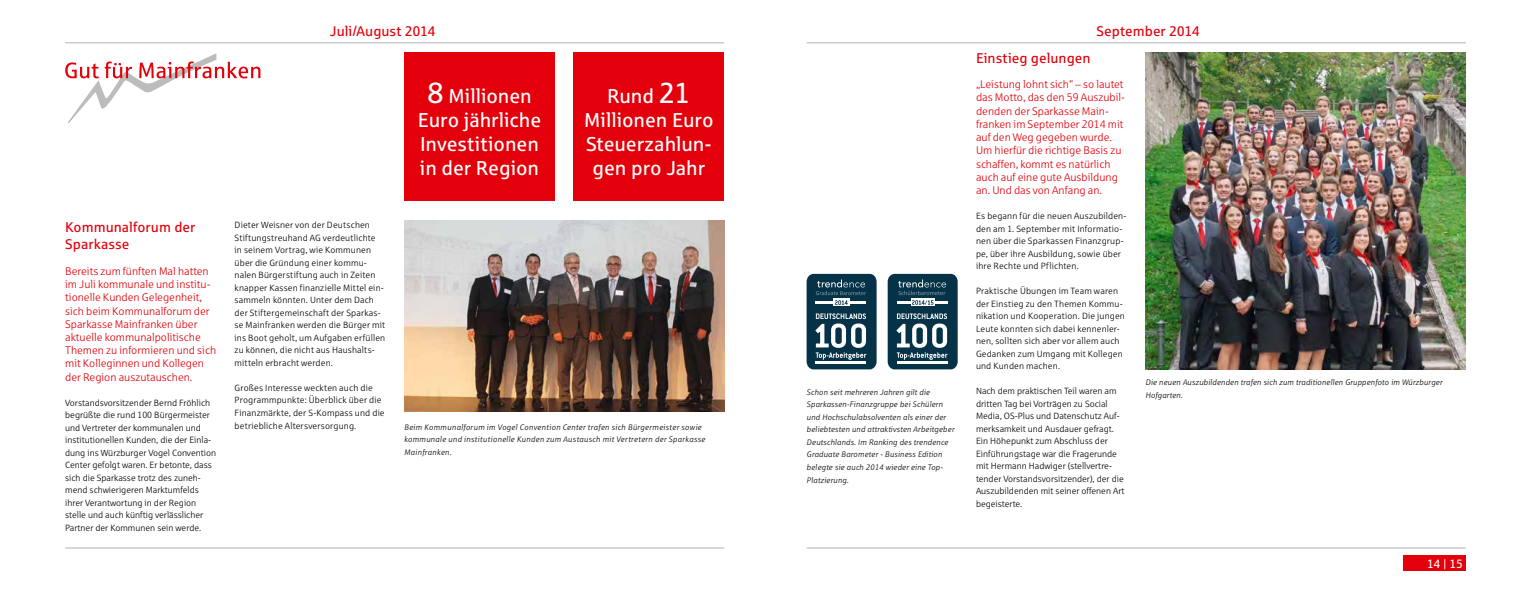
<style>
.page{position:relative;width:1531px;height:596px;background:#fff}
.page>*{position:absolute;margin:0;border:0;box-sizing:border-box;transform-origin:0 0}
.t1{font:20px/24px "Sparkasse Rg";letter-spacing:-.005em;color:#fff;text-align:center}
.t2{font:14px/16.8px "Sparkasse Rg";color:#e3000b}
.t3{font:12px "Sparkasse Rg";color:#fff}
.t4{font:11px/13.2px "Sparkasse Lt";color:#e3000b}
.t5{font:9px/12.5px "Sparkasse Lt";letter-spacing:.01em;color:#000}
.t6{font:italic 8px/12.5px "Sparkasse Lt";letter-spacing:.015em;color:#000}
.t7{font:italic 8px/12.5px "Sparkasse Lt";letter-spacing:.035em;color:#000}
.s1{font-size:29px}
</style>
<div class="page">
<hr style="left:806px;top:547px;width:660px;height:1px;background:#b2b3b5">
<hr style="left:806px;top:43px;width:660px;height:1px;background:#b2b3b5">
<hr style="left:65px;top:547px;width:659px;height:1px;background:#b2b3b5">
<hr style="left:65px;top:43px;width:659px;height:1px;background:#b2b3b5">
<svg style="left:888px;top:274px;width:69px;height:95px;background:#3a5d6e"></svg>
<svg style="left:806px;top:274px;width:70px;height:95px;background:#3b5e6e"></svg>
<img style="left:404px;top:221px;width:320px;height:190px">
<img style="left:1145px;top:52px;width:321px;height:317px">
<div style="left:573px;top:52px;width:151px;height:149px;background:#e3000b"></div>
<div style="left:404px;top:52px;width:151px;height:149px;background:#e3000b"></div>
<svg style="left:65px;top:54px;width:195px;height:69px"></svg>
<div style="left:1403px;top:555px;width:63px;height:15px;background:#e3000b"></div>
<h2 class="t2" style="left:65px;top:218px;width:132px">Kommunalforum der<br>Sparkasse</h2>
<p class="t4" style="left:65px;top:264px;width:152px">Bereits zum fünften Mal hatten im Juli kommunale und institu&shy;tionelle Kunden Gelegenheit, sich beim Kommunalforum der<br>Sparkasse Mainfranken über aktuelle kommunalpolitische<br>Themen zu informieren und sich mit Kolleginnen und Kollegen der Region auszutauschen.</p>
<p class="t5" style="left:65px;top:396px;width:152px">Vorstandsvorsitzender Bernd Fröhlich begrüßte die rund 100 Bürgermeister und Vertreter der kommunalen und institutionellen Kunden, die der Einla&shy;dung ins Würzburger Vogel Convention Center gefolgt waren. Er betonte, dass sich die Sparkasse trotz des zuneh&shy;mend schwierigeren Marktumfelds ihrer Verantwortung in der Region stelle und auch künftig verlässlicher Partner der Kommunen sein werde.</p>
<h2 class="t2" style="left:330px;top:22px;width:107px">Juli/August 2014</h2>
<h2 class="t2" style="left:1096px;top:22px;width:105px">September 2014</h2>
<h2 class="t2" style="left:976px;top:49px;width:116px">Einstieg gelungen</h2>
<p class="t4" style="left:976px;top:78px;width:150px">„Leistung lohnt sich“ – so lautet das Motto, das den 59 Auszubil&shy;denden der Sparkasse Main&shy;franken im September 2014 mit auf den Weg gegeben wurde.<br>Um hierfür die richtige Basis zu schaffen, kommt es natürlich auch auf eine gute Ausbildung an. Und das von Anfang an.</p>
<p class="t5" style="left:976px;top:209px;width:152px">Es begann für die neuen Auszubilden&shy;den am 1. September mit Informatio&shy;nen über die Sparkassen Finanzgrup&shy;pe, über ihre Ausbildung, sowie über ihre Rechte und Pflichten.</p>
<p class="t5" style="left:976px;top:284px;width:150px">Praktische Übungen im Team waren der Einstieg zu den Themen Kommu&shy;nikation und Kooperation. Die jungen<br>Leute konnten sich dabei kennenler&shy;nen, sollten sich aber vor allem auch<br>Gedanken zum Umgang mit Kollegen und Kunden machen.</p>
<p class="t5" style="left:976px;top:384px;width:150px">Nach dem praktischen Teil waren am dritten Tag bei Vorträgen zu Social Media, OS-Plus und Datenschutz Auf&shy;merksamkeit und Ausdauer gefragt.<br>Ein Höhepunkt zum Abschluss der Einführungstage war die Fragerunde mit Hermann Hadwiger (stellvertre&shy;tender Vorstandsvorsitzender), der die Auszubildenden mit seiner offenen Art begeisterte.</p>
<h1 class="t1" style="left:418px;top:83px;width:125px"><span class="s1">8</span> Millionen<br>Euro jährliche<br>Investitionen in der Region</h1>
<h1 class="t1" style="left:584px;top:83px;width:131px">Rund <span class="s1">21<br></span>Millionen Euro<br>Steuerzahlun&shy;gen pro Jahr</h1>
<p class="t5" style="left:235px;top:218px;width:152px">Dieter Weisner von der Deutschen Stiftungstreuhand AG verdeutlichte<br>in seinem Vortrag, wie Kommunen über die Gründung einer kommu&shy;nalen Bürgerstiftung auch in Zeiten knapper Kassen finanzielle Mittel ein&shy;sammeln könnten. Unter dem Dach der Stiftergemeinschaft der Sparkas&shy;se Mainfranken werden die Bürger mit ins Boot geholt, um Aufgaben erfüllen zu können, die nicht aus Haushalts&shy;mitteln erbracht werden.</p>
<p class="t5" style="left:235px;top:381px;width:152px">Großes Interesse weckten auch die Programmpunkte: Überblick über die Finanzmärkte, der S-Kompass und die betriebliche Altersversorgung.</p>
<p class="t6" style="left:1145px;top:376px;width:298px">Die neuen Auszubildenden trafen sich zum traditionellen Gruppenfoto im Würzburger<br>Hofgarten.</p>
<p class="t6" style="left:806px;top:385px;width:149px">Schon seit mehreren Jahren gilt die Sparkassen-Finanzgruppe bei Schülern und Hochschulabsolventen als einer der beliebtesten und attraktivsten Arbeitgeber Deutschlands. Im Ranking des trendence Graduate Barometer - Business Edition belegte sie auch 2014 wieder eine Top-Platzierung.</p>
<p class="t7" style="left:404px;top:420px;width:303px">Beim Kommunalforum im Vogel Convention Center trafen sich Bürgermeister sowie kommunale und institutionelle Kunden zum Austausch mit Vertretern der Sparkasse<br>Mainfranken.</p>
<h3 class="t3" style="left:1427px;top:556px;width:37px">14 | 15</h3>
</div>
